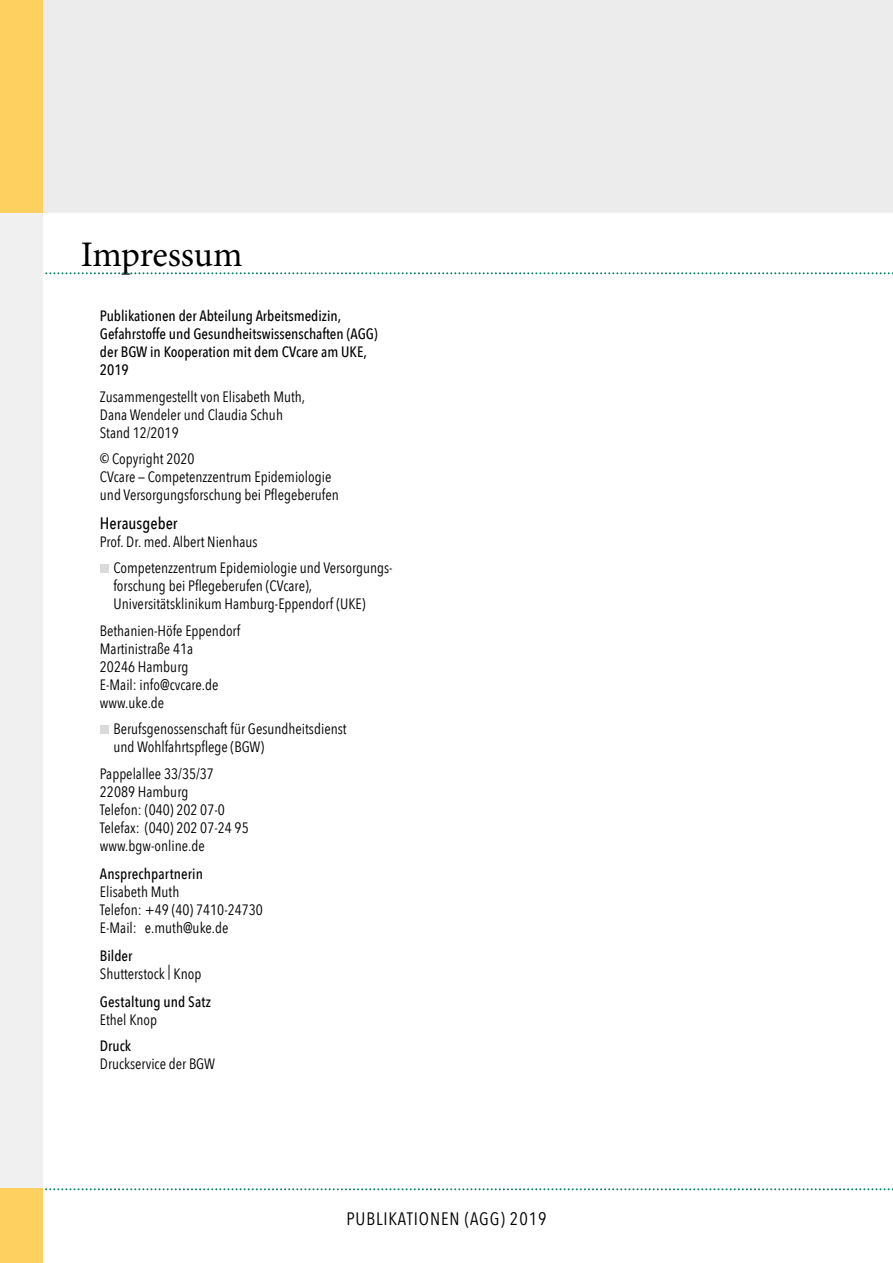
<style>
.page{position:relative;width:893px;height:1263px;background:#fff}
.page>*{position:absolute;margin:0;border:0;box-sizing:border-box;transform-origin:0 0}
.t1{font:36px "Minion Pro";letter-spacing:-.01em;color:#000}
.t2{font:18px "Avenir Next Condensed";letter-spacing:.05em;color:#000}
.t3{font:500 16.5px "Avenir Next Condensed";color:#000}
.t4{font:15px/18px "Avenir Next Condensed";color:#000}
.t5{font:500 15px/18px "Avenir Next Condensed";color:#000}
.s1{font-size:13.35px}
</style>
<div class="page">
<div style="left:0;top:0;width:893px;height:213px;background:#ececed"></div>
<svg style="left:45px;top:1188px;width:848px;height:2px"></svg>
<svg style="left:43px;top:272px;width:850px;height:2px"></svg>
<div style="left:0;top:55px;width:43px;height:1208px;background:#f0f0f0"></div>
<div style="left:0;top:0;width:42px;height:213px;background:#fed060"></div>
<div style="left:0;top:1188px;width:43px;height:75px;background:#fed060"></div>
<div style="left:100px;top:564px;width:8px;height:9px;background:#dadada"></div>
<div style="left:100px;top:725px;width:8px;height:9px;background:#dadada"></div>
<h1 class="t1" style="left:81px;top:231px;width:163px">Impressum</h1>
<p class="t5" style="left:100px;top:307px;width:279px">Publikationen der Abteilung Arbeitsmedizin, Gefahrstoffe und Gesundheitswissenschaften (AGG) der BGW in Kooperation mit dem CVcare am UKE, 2019</p>
<p class="t4" style="left:100px;top:387px;width:207px">Zusammengestellt von Elisabeth Muth,<br>Dana Wendeler und Claudia Schuh<br>Stand 12/2019</p>
<p class="t4" style="left:100px;top:449px;width:240px"><span class="s1">©</span> Copyright 2020<br>CVcare — Competenzzentrum Epidemiologie und Versorgungsforschung bei Pflegeberufen</p>
<p class="t3" style="left:100px;top:513px;width:79px">Herausgeber</p>
<p class="t4" style="left:113px;top:527px;width:281px;line-height:26.5px;text-indent:-13px">Prof. Dr. med. Albert Nienhaus<br>Competenzzentrum Epidemiologie und Versorgungs-</p>
<p class="t4" style="left:113px;top:576px;width:254px">forschung bei Pflegeberufen (CVcare),<br>Universitätsklinikum Hamburg-Eppendorf (UKE)</p>
<p class="t4" style="left:100px;top:621px;width:142px">Bethanien-Höfe Eppendorf<br>Martinistraße 41a<br>20246 Hamburg<br>E-Mail: info@cvcare.de www.uke.de</p>
<p class="t4" style="left:113px;top:719px;width:235px">Berufsgenossenschaft für Gesundheitsdienst und Wohlfahrtspflege (BGW)</p>
<p class="t4" style="left:100px;top:764px;width:150px">Pappelallee 33/35/37<br>22089 Hamburg<br>Telefon: (040) 202 07-0<br>Telefax: (040) 202 07-24 95 www.bgw-online.de</p>
<p class="t5" style="left:100px;top:864px;width:105px">Ansprechpartnerin</p>
<p class="t4" style="left:100px;top:882px;width:165px">Elisabeth Muth<br>Telefon: +49 (40) 7410-24730<br>E-Mail: e.muth@uke.de</p>
<p class="t5" style="left:100px;top:946px;width:34px">Bilder</p>
<p class="t4" style="left:100px;top:964px;width:103px">Shutterstock | Knop</p>
<p class="t5" style="left:100px;top:992px;width:113px">Gestaltung und Satz</p>
<p class="t4" style="left:100px;top:1010px;width:59px">Ethel Knop</p>
<p class="t5" style="left:100px;top:1037px;width:33px">Druck</p>
<p class="t4" style="left:100px;top:1054px;width:117px">Druckservice der BGW</p>
<p class="t2" style="left:346px;top:1203px;width:202px">Publikationen (AGG) 2019</p>
</div>
